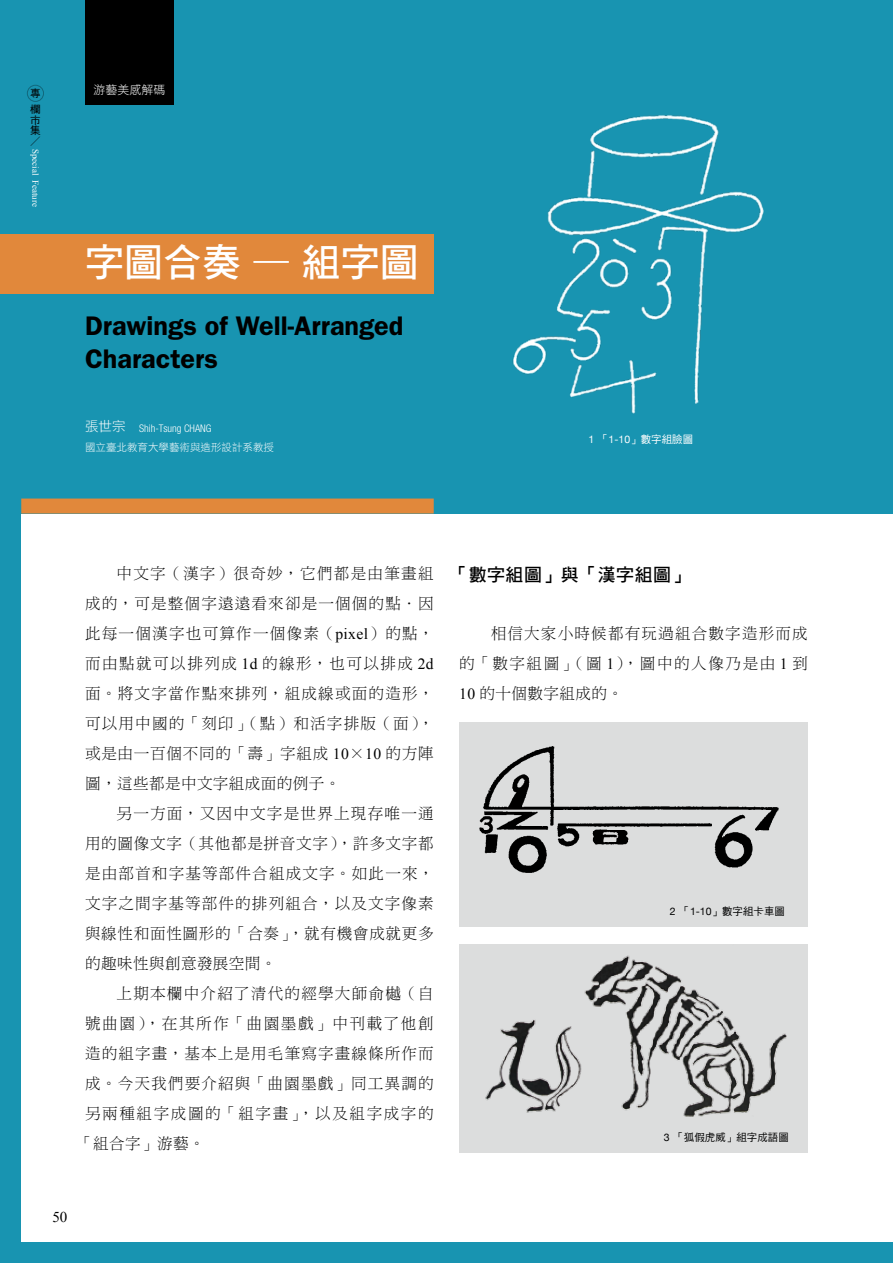
<style>
.page{position:relative;width:893px;height:1263px;background:#1894b1}
.page>*{position:absolute;margin:0;border:0;box-sizing:border-box;transform-origin:0 0}
.t1{font:39px "DF Hei Std W7";color:#fff}
.t2{font:600 27px/33px "Franklin Gothic";color:#000}
.t3{font:18px "DF Hei Std W7";letter-spacing:.025em;color:#000}
.t4{font:15.6px/30px "DF Ming Std W3";letter-spacing:.07em;color:#000;text-align:justify}
.t5{font:15.6px "DF Ming Std W3";letter-spacing:.1em;color:#000}
.t6{font:15px "Times New Roman";color:#000}
.t7{font:12px "DF Hei Std W3";color:#fff}
.t8{font:10.5px/16px "DF Hei Std W5";color:#000}
.t9{font:300 condensed 10.5px "Helvetica Neue LT Std";color:#fff}
.t10{font:10.5px "DF Hei Std W3";color:#fff}
.t11{font:10.5px "DF Hei Std W5";color:#fff}
.t12{font:10.5px "DF Ming Std W3";color:#000}
.t13{font:9px "Times New Roman";color:#fff}
.s1{font-family:"DF Hei Std W3"}
.s2{font-family:"DF Hei Std W3";font-weight:400;font-stretch:normal;font-size:13.5px}
.s3{font-family:"Helvetica Neue"}
.s4{font-family:"Times New Roman"}
</style>
<div class="page">
<div style="left:21px;top:21px;width:872px;height:1221px;background:#fff"></div>
<div style="left:0;top:0;width:893px;height:513px;background:#1894b1"></div>
<div style="left:459px;top:723px;width:349px;height:204px;background:#dcdddd"></div>
<div style="left:459px;top:944px;width:349px;height:208px;background:#dcdddd"></div>
<div style="left:85px;top:0;width:88px;height:104px;background:#000"></div>
<div style="left:21px;top:498px;width:413px;height:15px;background:#e1883b"></div>
<div style="left:0;top:234px;width:434px;height:59px;background:#e1883b"></div>
<img style="left:512px;top:115px;width:252px;height:299px">
<img style="left:479px;top:746px;width:300px;height:127px">
<img style="left:485px;top:955px;width:302px;height:162px">
<div style="left:27px;top:85px;width:17px;height:17px;border:1px solid #000;border-radius:50%"></div>
<p class="t8" style="left:30px;top:85px;width:12px">專欄</p>
<p class="t8" style="left:30px;top:114px;width:12px;line-height:10.5px">市集</p>
<p class="t12" style="left:30px;top:135px;width:11px">／</p>
<p class="t13" style="left:42px;top:149px;width:59px;rotate:90deg">Special Feature</p>
<p class="t7" style="left:94px;top:83px;width:73px">游藝美感解碼</p>
<h1 class="t1" style="left:85px;top:241px;width:335px">字圖合奏 <span class="s1">—</span> 組字圖</h1>
<h2 class="t2" style="left:85px;top:309px;width:320px">Drawings of Well-Arranged<br>Characters</h2>
<p class="t9" style="left:85px;top:422px;width:128px"><span class="s2">張世宗　</span>Shih-Tsung CHANG</p>
<p class="t10" style="left:85px;top:442px;width:190px">國立臺北教育大學藝術與造形設計系教授</p>
<p class="t11" style="left:588px;top:433px;width:106px"><span class="s3">1</span> 「<span class="s3">1-10</span>」數字組臉圖</p>
<p class="t4" style="left:85px;top:558px;width:350px;text-indent:31px">中文字（漢字）很奇妙，它們都是由筆畫組成的，可是整個字遠遠看來卻是一個個的點．因此每一個漢字也可算作一個像素（<span class="s4">pixel</span>）的點，而由點就可以排列成 <span class="s4">1d</span> 的線形，也可以排成 <span class="s4">2d</span>面。將文字當作點來排列，組成線或面的造形，可以用中國的「刻印」（點）和活字排版（面），或是由一百個不同的「壽」字組成 <span class="s4">10</span>×<span class="s4">10</span> 的方陣圖，這些都是中文字組成面的例子。</p>
<p class="t4" style="left:85px;top:798px;width:350px;text-indent:31px">另一方面，又因中文字是世界上現存唯一通用的圖像文字（其他都是拼音文字），許多文字都是由部首和字基等部件合組成文字。如此一來，文字之間字基等部件的排列組合，以及文字像素與線性和面性圖形的「合奏」，就有機會成就更多的趣味性與創意發展空間。</p>
<p class="t4" style="left:117px;top:978px;width:319px">上期本欄中介紹了清代的經學大師俞樾（自</p>
<p class="t5" style="left:85px;top:1014px;width:350px">號曲園），在其所作「曲園墨戲」中刊載了他創</p>
<p class="t4" style="left:85px;top:1038px;width:350px">造的組字畫，基本上是用毛筆寫字畫線條所作而</p>
<p class="t4" style="left:85px;top:1068px;width:350px">成。今天我們要介紹與「曲園墨戲」同工異調的</p>
<p class="t5" style="left:85px;top:1104px;width:350px">另兩種組字成圖的「組字畫」，以及組字成字的</p>
<p class="t4" style="left:77px;top:1128px;width:129px">「組合字」游藝。</p>
<p class="t6" style="left:52px;top:1206px;width:16px">50</p>
<p class="t3" style="left:450px;top:564px;width:241px">「數字組圖」與「漢字組圖」</p>
<p class="t4" style="left:459px;top:618px;width:350px;text-indent:31px">相信大家小時候都有玩過組合數字造形而成的「數字組圖」（圖 <span class="s4">1</span>），圖中的人像乃是由 <span class="s4">1</span> 到<span class="s4">10</span> 的十個數字組成的。</p>
<p class="t8" style="left:670px;top:903px;width:117px"><span class="s3">2</span> 「<span class="s3">1-10</span>」數字組卡車圖</p>
<p class="t8" style="left:664px;top:1128px;width:127px"><span class="s3">3</span> 「狐假虎威」組字成語圖</p>
</div>
